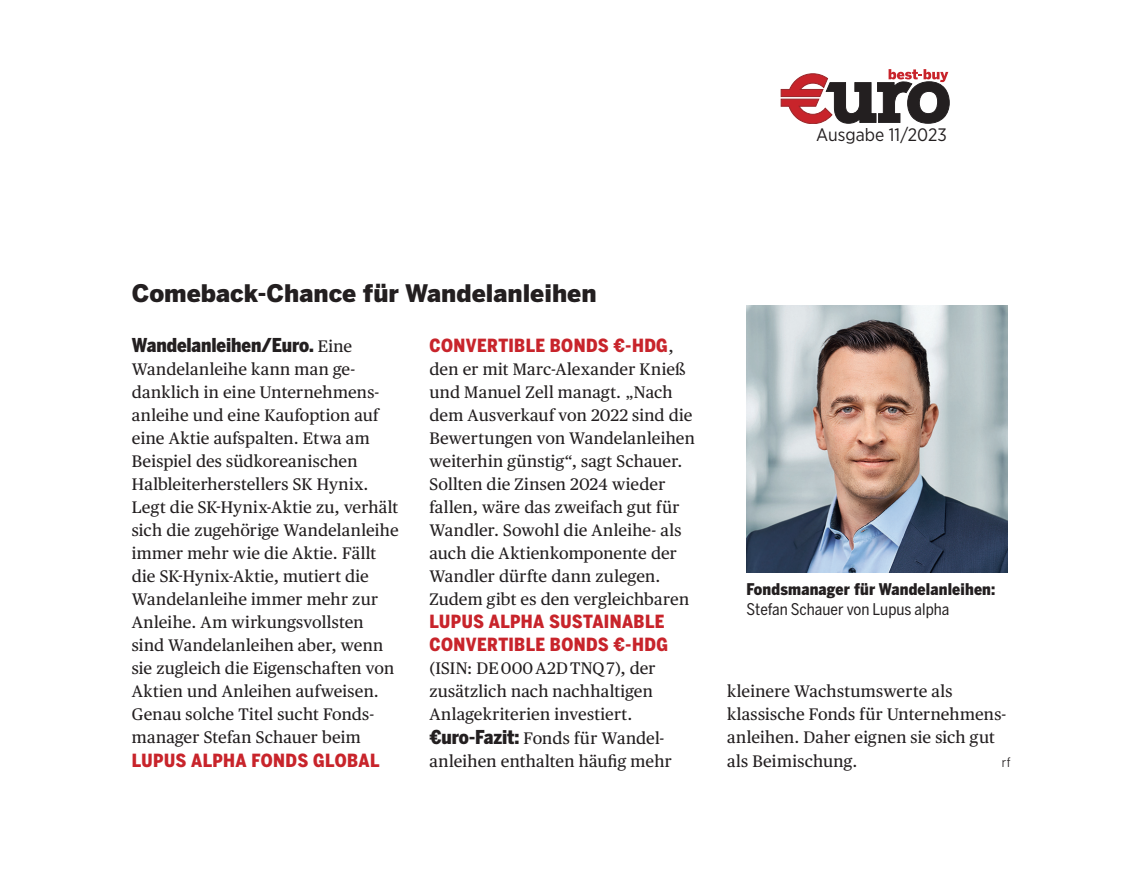
<style>
.page{position:relative;width:1134px;height:896px;background:#fff}
.page>*{position:absolute;margin:0;border:0;box-sizing:border-box;transform-origin:0 0}
.HIH_Headline{font:900 24px "Benton Sans";color:#231f20}
.HiH_Lauftext{font:900 19px "Benton Sans Cond";letter-spacing:-.005em;color:#231f20}
.HiH_Lauftext-2{font:900 18px/23px "Benton Sans Cond";letter-spacing:.02em;color:#c8242b}
.t1{font:18px "Gotham Narrow";color:#231f20}
.HiH_Lauftext-3{font:16.8px/23px "Publico Text";letter-spacing:.01em;color:#231f20}
.HiH_BU{font:900 16px/20px "Benton Sans Cond";letter-spacing:.01em;color:#231f20}
.HiH_Lauftext-4{font:13px "Benton Sans Cond";color:#231f20}
.s1{font-family:"Publico Text";font-weight:400;font-size:16.8px}
.s2{font-family:"Publico Text";font-weight:400;font-size:16.8px;color:#231f20}
.s3{font-family:"Benton Sans Cond";font-weight:900;font-size:19px}
.s4{font-weight:400}
</style>
<div class="page">
<svg style="left:781px;top:69px;width:168px;height:55px"></svg>
<img style="left:746px;top:305px;width:261px;height:268px">
<p class="t1" style="left:816px;top:124px;width:132px">Ausgabe 11/2023</p>
<p class="HIH_Headline" style="left:132px;top:280px;width:466px">Comeback-Chance für Wandelanleihen</p>
<p class="HiH_Lauftext" style="left:132px;top:334px;width:222px">Wandelanleihen/Euro. <span class="s1">Eine</span></p>
<p class="HiH_Lauftext-3" style="left:132px;top:357px;width:268px">Wandelanleihe kann man ge&shy;danklich in eine Unternehmens&shy;anleihe und eine Kaufoption auf eine Aktie aufspalten. Etwa am<br>Beispiel des südkoreanischen<br>Halbleiterherstellers SK Hynix.<br>Legt die SK-Hynix-Aktie zu, verhält sich die zugehörige Wandelanleihe immer mehr wie die Aktie. Fällt die SK-Hynix-Aktie, mutiert die<br>Wandelanleihe immer mehr zur<br>Anleihe. Am wirkungsvollsten sind Wandelanleihen aber, wenn sie zugleich die Eigenschaften von<br>Aktien und Anleihen aufweisen.<br>Genau solche Titel sucht Fonds&shy;manager Stefan Schauer beim</p>
<p class="HiH_Lauftext-2" style="left:132px;top:749px;width:249px">LUPUS ALPHA FONDS GLOBAL</p>
<p class="HiH_Lauftext-2" style="left:429px;top:335px;width:246px">CONVERTIBLE BONDS €-HDG<span class="s2">,</span></p>
<p class="HiH_Lauftext-3" style="left:429px;top:357px;width:267px">den er mit Marc--Alexander Knieß und Manuel Zell managt. „Nach dem Ausverkauf von 2022 sind die<br>Bewertungen von Wandelanleihen weiterhin günstig“, sagt Schauer.<br>Sollten die Zinsen 2024 wieder fallen, wäre das zweifach gut für<br>Wandler. Sowohl die Anleihe- als auch die Aktienkomponente der<br>Wandler dürfte dann zulegen.<br>Zudem gibt es den vergleichbaren</p>
<p class="HiH_Lauftext-2" style="left:429px;top:611px;width:240px">LUPUS ALPHA SUSTAINABLE<br>CONVERTIBLE BONDS €-HDG</p>
<p class="HiH_Lauftext-3" style="left:429px;top:656px;width:228px">(ISIN: DE 000 A2D TNQ 7), der zusätzlich nach nachhaltigen<br>Anlagekriterien investiert.</p>
<p class="HiH_Lauftext-3" style="left:429px;top:725px;width:244px"><span class="s3">€uro-Fazit:</span> Fonds für Wandel&shy;anleihen enthalten häufig mehr</p>
<p class="HiH_BU" style="left:746px;top:579px;width:250px">Fondsmanager für Wandelanleihen:<br><span class="s4">Stefan Schauer von Lupus alpha</span></p>
<p class="HiH_Lauftext-3" style="left:727px;top:679px;width:281px">kleinere Wachstumswerte als klassische Fonds für Unternehmens&shy;anleihen. Daher eignen sie sich gut als Beimischung.</p>
<p class="HiH_Lauftext-4" style="left:1002px;top:754px;width:10px">rf</p>
</div>
